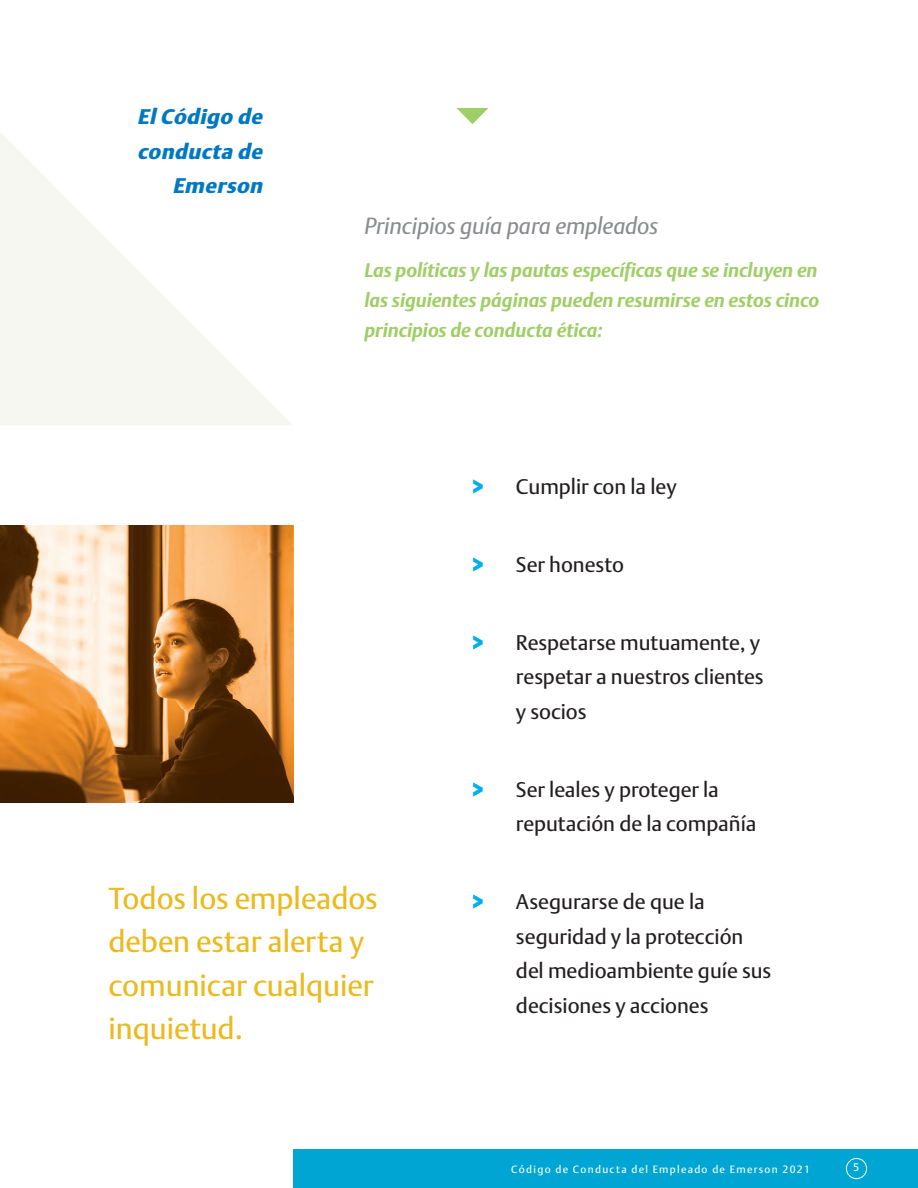
<style>
.page{position:relative;width:918px;height:1188px;background:#fff}
.page>*{position:absolute;margin:0;border:0;box-sizing:border-box;transform-origin:0 0}
.t1{font:30px/43.5px "DTL Argo T";color:#eaba1e}
.t2{font:italic 23.1px "DTL Argo ST";letter-spacing:-.005em;color:#8a8c8f}
.t3{font:21px/34.5px "DTL Argo T";color:#231f20}
.t4{font:italic 900 21px/34.5px "DTL Argo ST";color:#0079c2;text-align:right}
.t5{font:italic 700 19.5px/30px "DTL Argo T";letter-spacing:-.005em;color:#9fce66;text-align:justify}
.t6{font:10.8px "DTL Argo T";color:#fff}
.t7{font:10.5px "DTL Argo T";letter-spacing:.125em;color:#fff}
.s1{font-family:"DTL Argo ST";font-weight:900;color:#00b0e9}
</style>
<div class="page">
<svg style="left:457px;top:108px;width:31px;height:16px"></svg>
<div style="left:294px;top:1149px;width:624px;height:39px;background:#00a5d3"></div>
<div style="left:846px;top:1158px;width:21px;height:21px;border:1px solid #fff;border-radius:50%"></div>
<img style="left:0;top:526px;width:294px;height:276px">
<svg style="left:0;top:132px;width:292px;height:293px;fill:#f7f7f2"></svg>
<p class="t4" style="left:137px;top:99px;width:132px">ElCódigo de conducta de<br>Emerson</p>
<p class="t2" style="left:364px;top:212px;width:295px">Principios guía para empleados</p>
<p class="t5" style="left:364px;top:255px;width:456px">Las políticas y las pautas específicas que se incluyen en las siguientes páginas pueden resumirse en estos cinco principios de conducta ética:</p>
<p class="t3" style="left:472px;top:469px;width:206px"><span class="s1">&gt;</span> Cumplir con la ley</p>
<p class="t3" style="left:472px;top:547px;width:153px"><span class="s1">&gt;</span> Ser honesto</p>
<p class="t3" style="left:516px;top:625px;width:249px;text-indent:-43px"><span class="s1">&gt;</span> Respetarse mutuamente, y respetar a nuestros clientes y socios</p>
<p class="t3" style="left:516px;top:772px;width:242px;text-indent:-43px"><span class="s1">&gt;</span> Ser leales y proteger la reputación de la compañía</p>
<h1 class="t1" style="left:109px;top:876px;width:271px">Todos los empleados deben estar alerta y comunicar cualquier inquietud.</h1>
<p class="t3" style="left:516px;top:884px;width:257px;text-indent:-43px"><span class="s1">&gt;</span> Asegurarse de que la seguridad y la protección del medioambiente guíe sus decisiones y acciones</p>
<p class="t7" style="left:511px;top:1163px;width:300px">Código de Conducta del Empleado de Emerson 2021</p>
<p class="t6" style="left:853px;top:1161px;width:8px">5</p>
</div>
